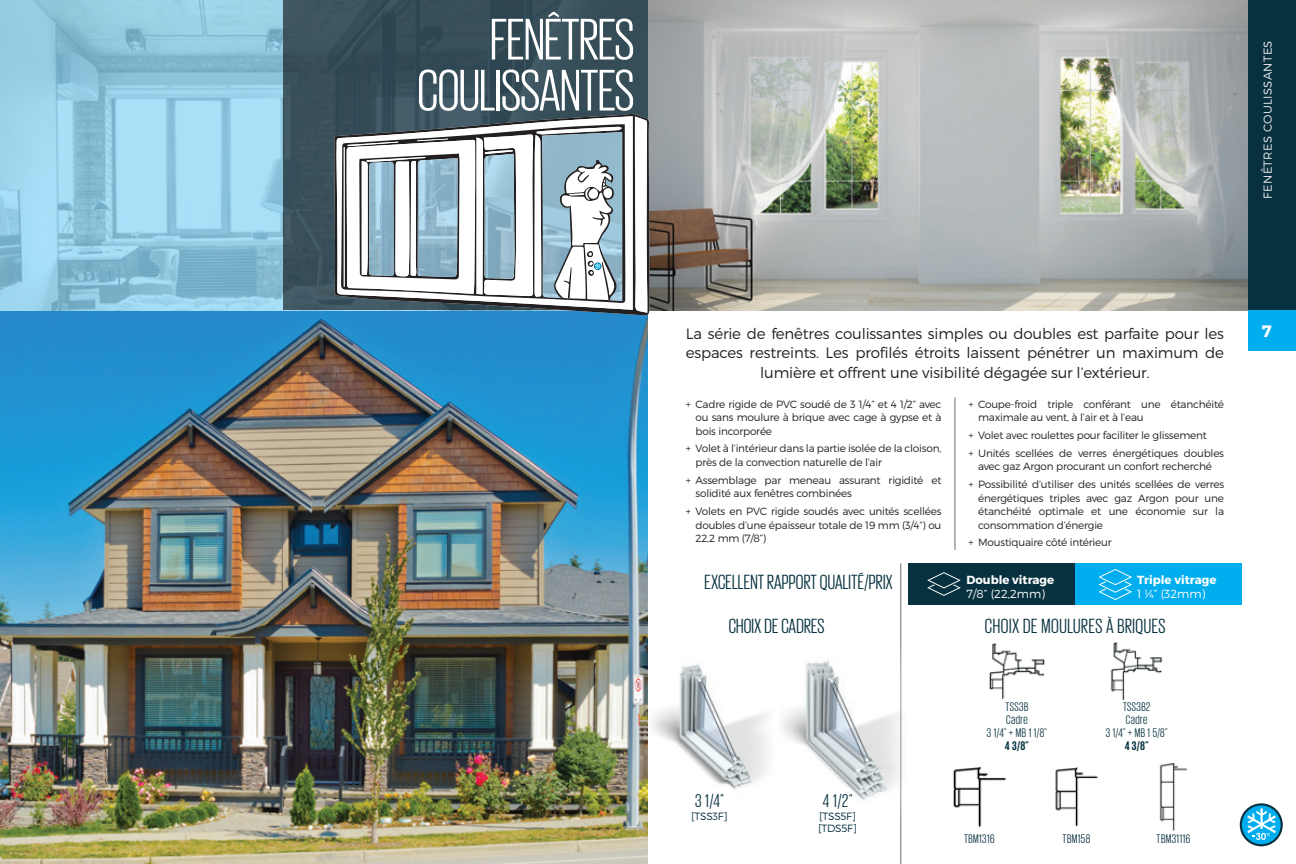
<style>
.page{position:relative;width:1296px;height:864px;background:#fff}
.page>*{position:absolute;margin:0;border:0;box-sizing:border-box;transform-origin:0 0}
.t1{font:60px/51px "Giorgio Sans";letter-spacing:-.01em;color:#fff;text-align:right}
.t2{font:21px "Giorgio Sans";letter-spacing:.01em;color:#07313f}
.t3{font:21px "Giorgio Sans";letter-spacing:.03em;color:#07313f}
.t4{font:18.9px "Giorgio Sans";color:#07313f}
.t5{font:700 16.5px "Montserrat";color:#fff}
.t6{font:300 15px/19.5px "Montserrat";letter-spacing:-.01em;color:#231f20;text-align:center}
.t7{font:12.75px/12.8px "Giorgio Sans";letter-spacing:.04em;color:#07313f;text-align:center}
.t8{font:700 12.75px "Giorgio Sans";color:#07313f}
.t9{font:700 11.7px "Montserrat";color:#fff}
.t10{font:300 11.7px "Montserrat";color:#fff}
.t11{font:300 11.55px "Montserrat";letter-spacing:.03em;color:#ebebec}
.t12{font:300 10.5px/13.5px "Montserrat";letter-spacing:-.02em;color:#231f20}
.t13{font:300 10.5px/12px "Montserrat";letter-spacing:-.02em;color:#07313f}
</style>
<div class="page">
<img style="left:0;top:310px;width:648px;height:554px">
<div style="left:909px;top:563px;width:166px;height:42px;background:#07313f"></div>
<svg style="left:927px;top:572px;width:34px;height:24px"></svg>
<div style="left:1075px;top:563px;width:167px;height:42px;background:#00aeef"></div>
<svg style="left:1099px;top:569px;width:33px;height:31px"></svg>
<img style="left:0;top:0;width:1248px;height:310px">
<div style="left:1248px;top:0;width:48px;height:310px;background:#07313f"></div>
<div style="left:1248px;top:310px;width:48px;height:41px;background:#00aeef"></div>
<hr style="left:954px;top:397px;width:2px;height:153px;background:#9b9b97">
<hr style="left:900px;top:563px;width:1px;height:301px;background:#9b9b97">
<div style="left:284px;top:0;width:364px;height:310px;background:#374e59"></div>
<svg style="left:334px;top:112px;width:316px;height:204px"></svg>
<svg style="left:336px;top:116px;width:297px;height:194px"></svg>
<svg style="left:635px;top:116px;width:12px;height:197px;background:#f6f6f6"></svg>
<svg style="left:341px;top:124px;width:284px;height:179px"></svg>
<svg style="left:344px;top:127px;width:278px;height:174px;background:#b7c6cd"></svg>
<img style="left:647px;top:642px;width:122px;height:179px">
<img style="left:782px;top:642px;width:120px;height:180px">
<img style="left:989px;top:643px;width:56px;height:57px">
<img style="left:1110px;top:642px;width:53px;height:59px">
<img style="left:953px;top:767px;width:54px;height:59px">
<img style="left:1159px;top:763px;width:29px;height:67px">
<img style="left:1055px;top:767px;width:43px;height:59px">
<svg style="left:1240px;top:803px;width:43px;height:43px"></svg>
<div style="left:1242px;top:805px;width:39px;height:39px;background:#00aeef;border-radius:50%"></div>
<svg style="left:1247px;top:808px;width:29px;height:32px"></svg>
<h1 class="t1" style="left:417px;top:12px;width:219px">FENÊTRES<br>COULISSANTES</h1>
<p class="t11" style="left:1261px;top:199px;width:160px;rotate:-90deg">FENÊTRES COULISSANTES</p>
<h3 class="t6" style="left:686px;top:323px;width:540px">La série de fenêtres coulissantes simples ou doubles est parfaite pour les</h3>
<h3 class="t5" style="left:1262px;top:321px;width:11px">7</h3>
<h3 class="t6" style="left:686px;top:343px;width:540px">espaces restreints. Les profilés étroits laissent pénétrer un maximum de lumière et offrent une visibilité dégagée sur l’extérieur.</h3>
<p class="t12" style="left:696px;top:397px;width:247px;text-align:justify;text-indent:-10px">+ Cadre rigide de PVC soudé de 3 1/4” et 4 1/2” avec ou sans moulure à brique avec cage à gypse et à bois incorporée</p>
<p class="t12" style="left:696px;top:442px;width:247px;text-indent:-10px">+ Volet à l’intérieur dans la partie isolée de la cloison, près de la convection naturelle de l’air</p>
<p class="t12" style="left:696px;top:473px;width:247px;text-indent:-10px">+ Assemblage par meneau assurant rigidité et solidité aux fenêtres combinées</p>
<p class="t12" style="left:696px;top:504px;width:247px;text-align:justify;text-indent:-10px">+ Volets en PVC rigide soudés avec unités scellées doubles d’une épaisseur totale de 19 mm (3/4”) ou 22,2 mm (7/8”)</p>
<p class="t12" style="left:978px;top:397px;width:247px;text-indent:-10px">+ Coupe-froid triple conférant une étanchéité maximale au vent, à l’air et à l’eau</p>
<p class="t12" style="left:968px;top:426px;width:257px;line-height:17.9px">+ Volet avec roulettes pour faciliter le glissement<br>+ Unités scellées de verres énergétiques doubles</p>
<p class="t12" style="left:968px;top:457px;width:257px;line-height:17.9px;text-align:center">avec gaz Argon procurant un confort recherché<br>+ Possibilité d’utiliser des unités scellées de verres</p>
<p class="t12" style="left:978px;top:491px;width:247px;text-align:justify">énergétiques triples avec gaz Argon pour une étanchéité optimale et une économie sur la consommation d’énergie</p>
<p class="t12" style="left:968px;top:536px;width:145px">+ Moustiquaire côté intérieur</p>
<h2 class="t2" style="left:705px;top:571px;width:190px">EXCELLENT RAPPORT QUALITÉ/PRIX</h2>
<p class="t9" style="left:966px;top:572px;width:89px">Double vitrage</p>
<p class="t10" style="left:966px;top:586px;width:80px">7/8” (22,2mm)</p>
<p class="t9" style="left:1137px;top:572px;width:81px">Triple vitrage</p>
<p class="t10" style="left:1137px;top:586px;width:70px">1 ¼” (32mm)</p>
<h2 class="t2" style="left:729px;top:616px;width:97px">CHOIX DE CADRES</h2>
<h3 class="t4" style="left:695px;top:791px;width:30px">3 1/4”</h3>
<p class="t13" style="left:691px;top:811px;width:38px">[TSS3F]</p>
<h3 class="t4" style="left:823px;top:791px;width:31px">4 1/2”</h3>
<p class="t13" style="left:818px;top:811px;width:40px">[TSS5F] [TDS5F]</p>
<h2 class="t3" style="left:985px;top:616px;width:182px">CHOIX DE MOULURES À BRIQUES</h2>
<p class="t7" style="left:987px;top:700px;width:61px">TSS3B<br>Cadre<br>3 1/4” + MB 1 1/8”</p>
<p class="t8" style="left:1005px;top:739px;width:25px">4 3/8”</p>
<p class="t7" style="left:1106px;top:700px;width:63px">TSS3B2<br>Cadre<br>3 1/4” + MB 1 5/8”</p>
<p class="t8" style="left:1125px;top:739px;width:25px">4 3/8”</p>
<p class="t7" style="left:964px;top:832px;width:32px">TBM1316</p>
<p class="t7" style="left:1063px;top:832px;width:29px">TBM158</p>
<p class="t7" style="left:1157px;top:832px;width:35px">TBM31116</p>
</div>
